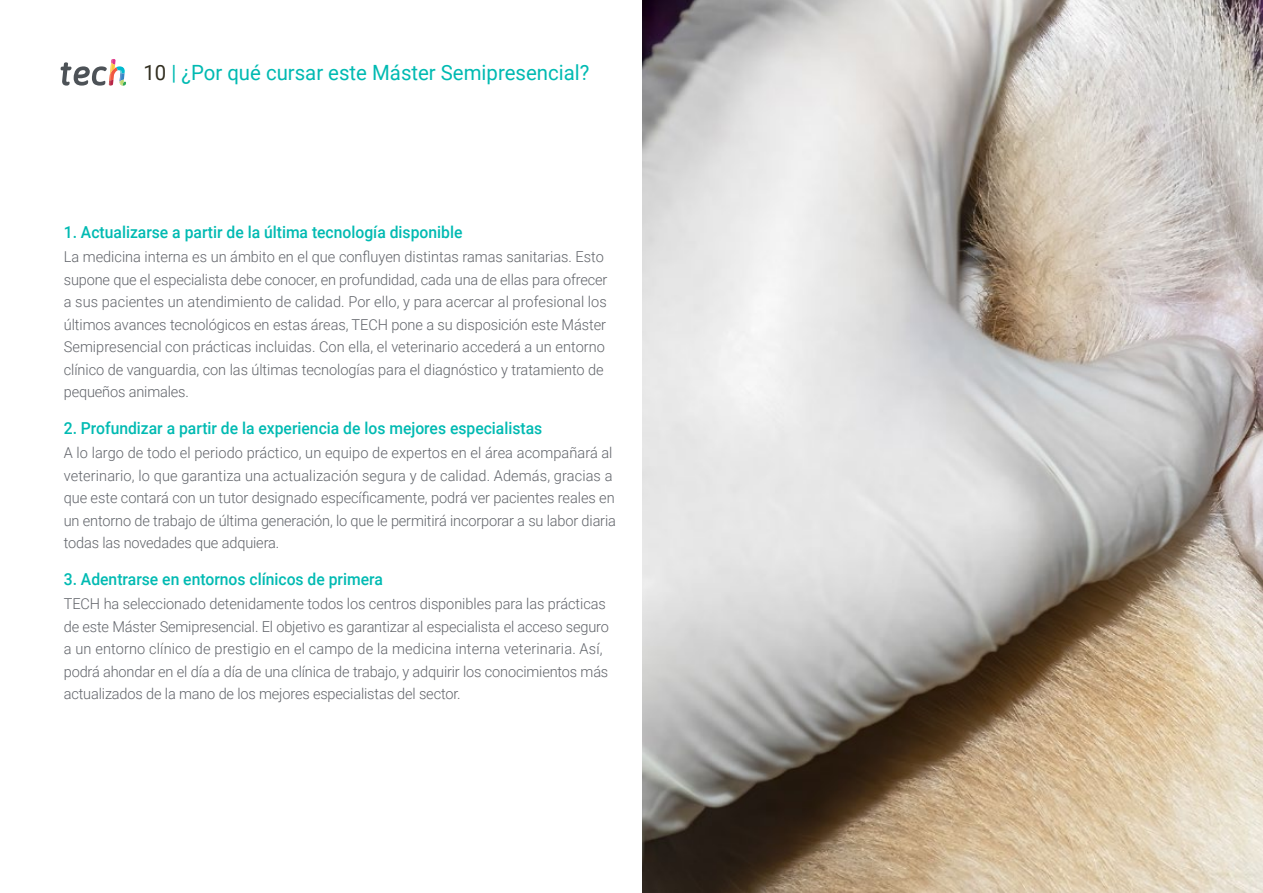
<style>
.page{position:relative;width:1263px;height:893px;background:#fff}
.page>*{position:absolute;margin:0;border:0;box-sizing:border-box;transform-origin:0 0}
.t1{font:21px "Roboto";color:#00bab2}
.t2{font:500 16.5px "Roboto";color:#00bab2;scale:.95 1}
.t3{font:300 15px/22.5px "Roboto";letter-spacing:-.005em;color:#61646a}
.s1{color:#312e20}
</style>
<div class="page">
<svg style="left:61px;top:59px;width:65px;height:27px"></svg>
<img style="left:642px;top:0;width:621px;height:893px">
<h1 class="t1" style="left:144px;top:57px;width:447px"><span class="s1">10</span> | ¿Por qué cursar este Máster Semipresencial?</h1>
<p class="t2" style="left:64px;top:220px;width:421px">1. Actualizarse a partir de la última tecnología disponible</p>
<p class="t3" style="left:64px;top:245px;width:545px">La medicina interna es un ámbito en el que confluyen distintas ramas sanitarias. Esto supone que el especialista debe conocer, en profundidad, cada una de ellas para ofrecer a sus pacientes un atendimiento de calidad. Por ello, y para acercar al profesional los últimos avances tecnológicos en estas áreas, TECH pone a su disposición este Máster Semipresencial con prácticas incluidas. Con ella, el veterinario accederá a un entorno clínico de vanguardia, con las últimas tecnologías para el diagnóstico y tratamiento de pequeños animales.</p>
<p class="t2" style="left:64px;top:416px;width:505px">2. Profundizar a partir de la experiencia de los mejores especialistas</p>
<p class="t3" style="left:64px;top:441px;width:554px">A lo largo de todo el periodo práctico, un equipo de expertos en el área acompañará al veterinario, lo que garantiza una actualización segura y de calidad. Además, gracias a que este contará con un tutor designado específicamente, podrá ver pacientes reales en un entorno de trabajo de última generación, lo que le permitirá incorporar a su labor diaria todas las novedades que adquiera.</p>
<p class="t2" style="left:64px;top:567px;width:337px">3. Adentrarse en entornos clínicos de primera</p>
<p class="t3" style="left:64px;top:592px;width:547px">TECH ha seleccionado detenidamente todos los centros disponibles para las prácticas de este Máster Semipresencial. El objetivo es garantizar al especialista el acceso seguro a un entorno clínico de prestigio en el campo de la medicina interna veterinaria. Así, podrá ahondar en el día a día de una clínica de trabajo, y adquirir los conocimientos más actualizados de la mano de los mejores especialistas del sector.</p>
</div>
